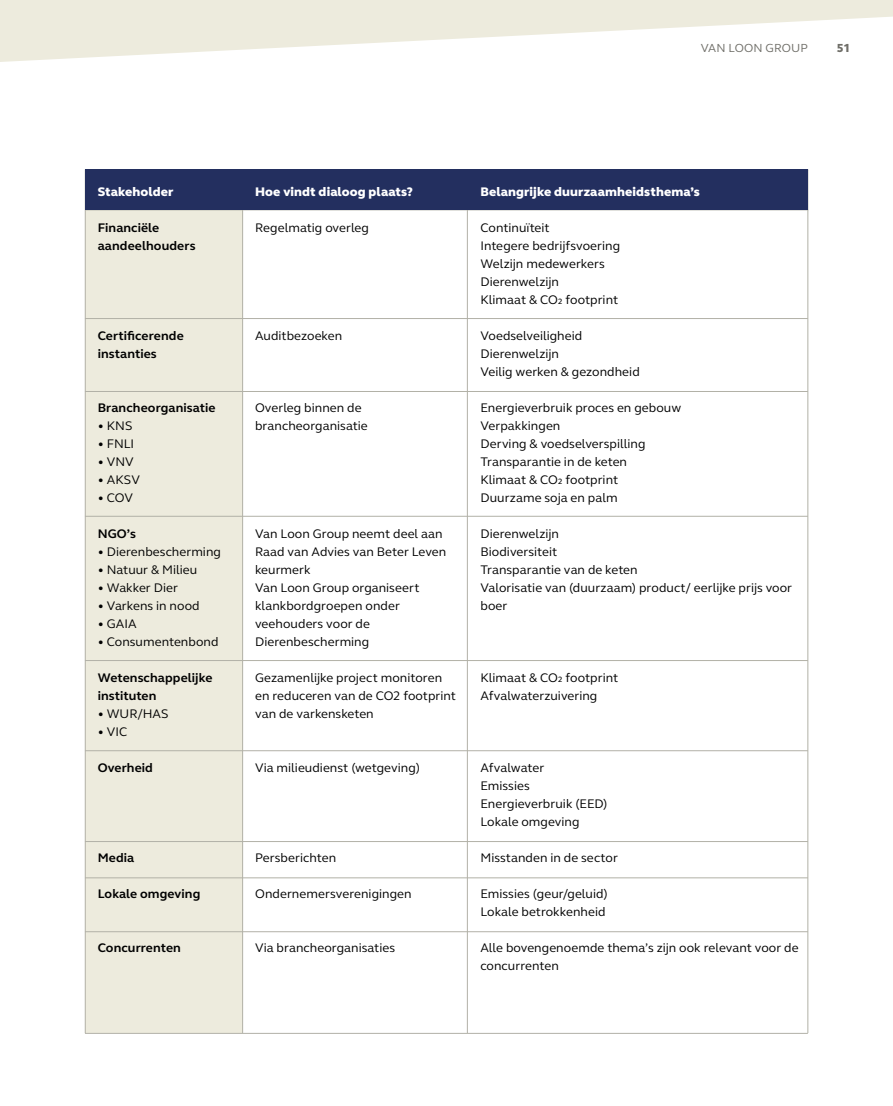
<style>
.page{position:relative;width:893px;height:1106px;background:#fff}
.page>*{position:absolute;margin:0;border:0;box-sizing:border-box;transform-origin:0 0}
.t1{font:12.75px/18px "GN Elliot";letter-spacing:.005em;color:#000}
.t2{font:700 12.75px/18px "GN Elliot";letter-spacing:.01em;color:#000}
.t3{font:800 12.75px "GN Elliot";letter-spacing:.01em;color:#fff}
.t4{font:12px "GN Elliot";letter-spacing:.005em;color:#6f6e68}
.t5{font:800 12px "GN Elliot";color:#6f6e68}
</style>
<div class="page">
<svg style="left:0;top:0;width:893px;height:62px;fill:#edebdd"></svg>
<div style="left:85px;top:169px;width:158px;height:864px;background:#edebdd"></div>
<hr style="left:467px;top:169px;width:1px;height:864px;background:#b2b1a7">
<hr style="left:85px;top:169px;width:1px;height:864px;background:#b2b1a7">
<hr style="left:242px;top:169px;width:1px;height:864px;background:#b2b1a7">
<hr style="left:807px;top:169px;width:1px;height:864px;background:#b2b1a7">
<hr style="left:85px;top:210px;width:723px;height:1px;background:#b2b1a7">
<hr style="left:85px;top:318px;width:723px;height:1px;background:#b2b1a7">
<hr style="left:85px;top:391px;width:723px;height:1px;background:#b2b1a7">
<hr style="left:85px;top:516px;width:723px;height:1px;background:#b2b1a7">
<hr style="left:85px;top:660px;width:723px;height:1px;background:#b2b1a7">
<hr style="left:85px;top:750px;width:723px;height:1px;background:#b2b1a7">
<hr style="left:85px;top:1033px;width:723px;height:1px;background:#b2b1a7">
<hr style="left:85px;top:841px;width:723px;height:1px;background:#b2b1a7">
<hr style="left:85px;top:877px;width:723px;height:1px;background:#b2b1a7">
<hr style="left:85px;top:931px;width:723px;height:1px;background:#b2b1a7">
<div style="left:85px;top:170px;width:723px;height:40px;background:#232f5f"></div>
<p class="t4" style="left:701px;top:39px;width:109px">VAN LOON GROUP</p>
<p class="t5" style="left:837px;top:39px;width:15px">51</p>
<p class="t3" style="left:98px;top:183px;width:77px">Stakeholder</p>
<p class="t2" style="left:98px;top:218px;width:99px">Financiële aandeelhouders</p>
<p class="t2" style="left:98px;top:326px;width:87px">Certificerende instanties</p>
<p class="t2" style="left:98px;top:398px;width:119px">Brancheorganisatie</p>
<p class="t1" style="left:98px;top:416px;width:36px">• KNS</p>
<p class="t1" style="left:98px;top:434px;width:38px">• FNLI</p>
<p class="t1" style="left:98px;top:452px;width:37px">• VNV</p>
<p class="t1" style="left:98px;top:470px;width:44px">• AKSV</p>
<p class="t1" style="left:98px;top:488px;width:37px">• COV</p>
<p class="t2" style="left:98px;top:524px;width:40px">NGO’s</p>
<p class="t1" style="left:98px;top:542px;width:125px">• Dierenbescherming</p>
<p class="t1" style="left:98px;top:560px;width:101px">• Natuur &amp; Milieu</p>
<p class="t1" style="left:98px;top:578px;width:82px">• Wakker Dier</p>
<p class="t1" style="left:98px;top:596px;width:103px">• Varkens in nood</p>
<p class="t1" style="left:98px;top:614px;width:40px">• GAIA</p>
<p class="t1" style="left:98px;top:632px;width:122px">• Consumentenbond</p>
<p class="t2" style="left:98px;top:668px;width:116px">Wetenschappelijke instituten</p>
<p class="t1" style="left:98px;top:704px;width:72px">• WUR/HAS</p>
<p class="t1" style="left:98px;top:722px;width:31px">• VIC</p>
<p class="t2" style="left:98px;top:758px;width:57px">Overheid</p>
<p class="t2" style="left:98px;top:848px;width:38px">Media</p>
<p class="t2" style="left:98px;top:884px;width:104px">Lokale omgeving</p>
<p class="t2" style="left:98px;top:938px;width:85px">Concurrenten</p>
<p class="t3" style="left:255px;top:183px;width:159px">Hoe vindt dialoog plaats?</p>
<p class="t1" style="left:255px;top:218px;width:115px">Regelmatig overleg</p>
<p class="t1" style="left:255px;top:326px;width:89px">Auditbezoeken</p>
<p class="t1" style="left:255px;top:398px;width:114px">Overleg binnen de brancheorganisatie</p>
<p class="t1" style="left:255px;top:524px;width:193px">Van Loon Group neemt deel aan<br>Raad van Advies van Beter Leven keurmerk<br>Van Loon Group organiseert klankbordgroepen onder veehouders voor de<br>Dierenbescherming</p>
<p class="t1" style="left:255px;top:668px;width:202px">Gezamenlijke project monitoren en reduceren van de CO2 footprint van de varkensketen</p>
<p class="t1" style="left:255px;top:758px;width:166px">Via milieudienst (wetgeving)</p>
<p class="t1" style="left:255px;top:848px;width:83px">Persberichten</p>
<p class="t1" style="left:255px;top:884px;width:158px">Ondernemersverenigingen</p>
<p class="t1" style="left:255px;top:938px;width:141px">Via brancheorganisaties</p>
<p class="t3" style="left:480px;top:183px;width:221px">Belangrijke duurzaamheidsthema’s</p>
<p class="t1" style="left:480px;top:218px;width:141px">Continuïteit<br>Integere bedrijfsvoering<br>Welzijn medewerkers<br>Dierenwelzijn<br>Klimaat &amp; CO2 footprint</p>
<p class="t1" style="left:480px;top:326px;width:161px">Voedselveiligheid<br>Dierenwelzijn<br>Veilig werken &amp; gezondheid</p>
<p class="t1" style="left:480px;top:398px;width:202px">Energieverbruik proces en gebouw<br>Verpakkingen<br>Derving &amp; voedselverspilling<br>Transparantie in de keten<br>Klimaat &amp; CO2 footprint<br>Duurzame soja en palm</p>
<p class="t1" style="left:480px;top:524px;width:313px">Dierenwelzijn<br>Biodiversiteit<br>Transparantie van de keten<br>Valorisatie van (duurzaam) product/ eerlijke prijs voor boer</p>
<p class="t1" style="left:480px;top:668px;width:139px">Klimaat &amp; CO2 footprint<br>Afvalwaterzuivering</p>
<p class="t1" style="left:480px;top:758px;width:129px">Afvalwater<br>Emissies<br>Energieverbruik (EED)<br>Lokale omgeving</p>
<p class="t1" style="left:480px;top:848px;width:139px">Misstanden in de sector</p>
<p class="t1" style="left:480px;top:884px;width:129px">Emissies (geur/geluid)<br>Lokale betrokkenheid</p>
<p class="t1" style="left:480px;top:938px;width:320px">Alle bovengenoemde thema’s zijn ook relevant voor de concurrenten</p>
</div>
